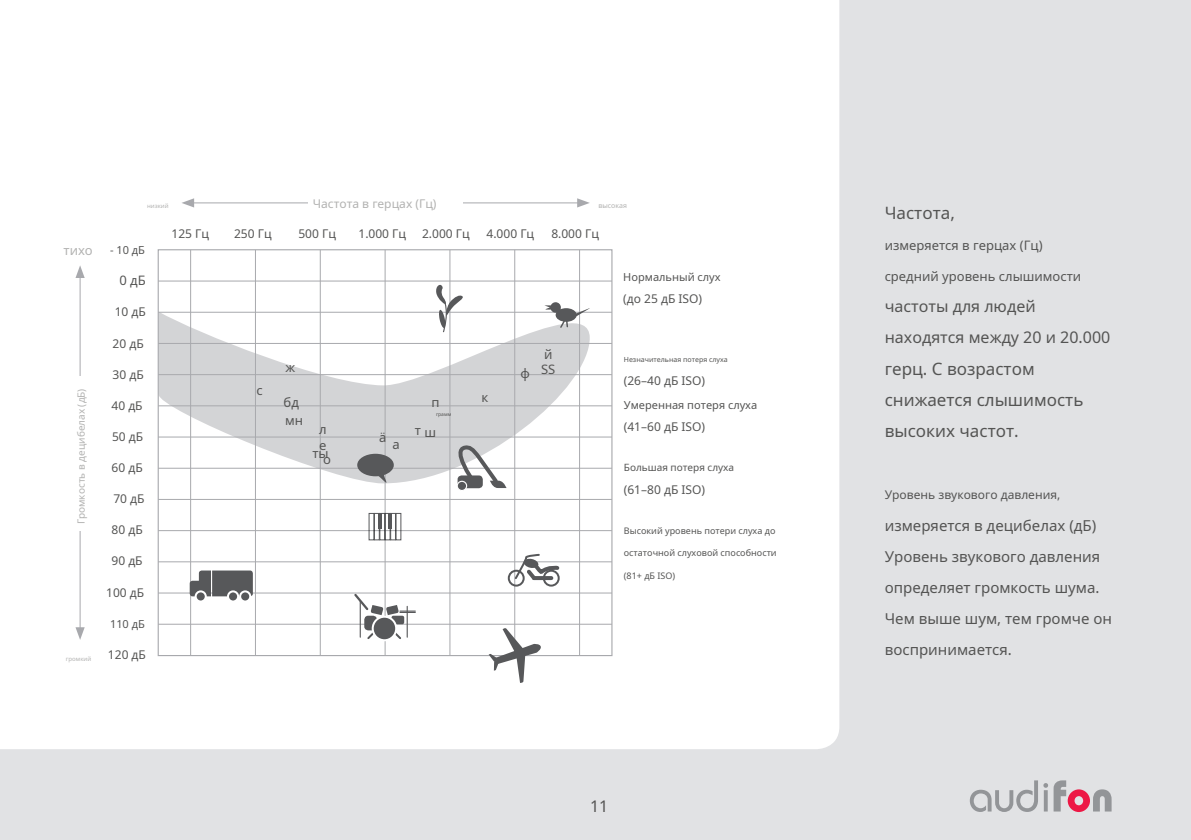
<style>
.page{position:relative;width:1191px;height:840px;background:#fff}
.page>*{position:absolute;margin:0;border:0;box-sizing:border-box;transform-origin:0 0}
.t1{font:17px/31.2px "Noto Sans";color:#545453}
.t2{font:16px/31.2px "Noto Sans";color:#545453}
.t3{font:15px/31.2px "Noto Sans";color:#545453}
.t4{font:13px/15.2px "Noto Sans";color:#545453}
.t5{font:13px "Noto Sans";color:#b2b2b1}
.t6{font:12px "Noto Sans";color:#545453}
.t7{font:12px "Noto Sans";color:#b2b2b1}
.t8{font:11px "Noto Sans";color:#545453}
.t9{font:10px "Noto Sans";color:#b2b2b1}
.t10{font:10px "Noto Sans";color:#545453}
.t11{font:9px "Noto Sans";color:#545453}
.t12{font:7px "Noto Sans";color:#545453}
.t13{font:7px "Noto Sans";color:#b2b2b1}
.t14{font:6px "Noto Sans";color:#b2b2b1}
.t15{font:5px "Noto Sans";color:#545453}
</style>
<div class="page">
<div style="left:0;top:0;width:1191px;height:839px;background:#e1e2e4"></div>
<div style="left:0;top:0;width:839px;height:748px;background:#fff"></div>
<hr style="left:158px;top:280px;width:454px;height:1px;background:#a8a9ad">
<hr style="left:158px;top:311px;width:454px;height:1px;background:#a8a9ad">
<hr style="left:158px;top:343px;width:454px;height:1px;background:#a8a9ad">
<hr style="left:158px;top:374px;width:454px;height:1px;background:#a8a9ad">
<hr style="left:158px;top:405px;width:454px;height:1px;background:#a8a9ad">
<hr style="left:158px;top:436px;width:454px;height:1px;background:#a8a9ad">
<hr style="left:158px;top:467px;width:454px;height:1px;background:#a8a9ad">
<hr style="left:158px;top:498px;width:454px;height:1px;background:#a8a9ad">
<hr style="left:158px;top:530px;width:454px;height:1px;background:#a8a9ad">
<hr style="left:158px;top:561px;width:454px;height:1px;background:#a8a9ad">
<hr style="left:158px;top:592px;width:454px;height:1px;background:#a8a9ad">
<hr style="left:158px;top:623px;width:454px;height:1px;background:#a8a9ad">
<hr style="left:190px;top:250px;width:1px;height:405px;background:#a8a9ad">
<hr style="left:255px;top:250px;width:1px;height:405px;background:#a8a9ad">
<hr style="left:320px;top:250px;width:1px;height:405px;background:#a8a9ad">
<hr style="left:385px;top:250px;width:1px;height:405px;background:#a8a9ad">
<hr style="left:449px;top:250px;width:1px;height:405px;background:#a8a9ad">
<hr style="left:514px;top:250px;width:1px;height:405px;background:#a8a9ad">
<hr style="left:579px;top:250px;width:1px;height:405px;background:#a8a9ad">
<svg style="left:158px;top:309px;width:432px;height:174px;fill:#d3d4d6"></svg>
<hr style="left:191px;top:202px;width:389px;height:1px;background:#a8a9ad">
<svg style="left:181px;top:198px;width:13px;height:9px"></svg>
<svg style="left:577px;top:198px;width:13px;height:9px"></svg>
<hr style="left:80px;top:275px;width:1px;height:355px;background:#a8a9ad">
<svg style="left:75px;top:265px;width:10px;height:13px"></svg>
<svg style="left:75px;top:627px;width:10px;height:12px"></svg>
<div style="left:308px;top:187px;width:155px;height:31px;background:#fff"></div>
<div style="left:57px;top:375px;width:46px;height:155px;background:#fff"></div>
<svg style="left:435px;top:283px;width:30px;height:50px"></svg>
<svg style="left:544px;top:302px;width:47px;height:27px"></svg>
<div style="left:457px;top:481px;width:9px;height:9px;background:#ebebeb;border-radius:50%"></div>
<div style="left:457px;top:480px;width:10px;height:10px;border:1px solid #fff;border-radius:50%"></div>
<svg style="left:451px;top:442px;width:55px;height:46px"></svg>
<svg style="left:368px;top:512px;width:33px;height:28px"></svg>
<svg style="left:357px;top:453px;width:37px;height:29px"></svg>
<svg style="left:486px;top:626px;width:55px;height:56px;background:#d7d7d7"></svg>
<div style="left:196px;top:591px;width:10px;height:10px;background:#57585a;border-radius:50%"></div>
<div style="left:195px;top:590px;width:12px;height:12px;border:2px solid #fff;border-radius:50%"></div>
<div style="left:228px;top:591px;width:10px;height:10px;background:#57585a;border-radius:50%"></div>
<div style="left:227px;top:590px;width:12px;height:12px;border:2px solid #fff;border-radius:50%"></div>
<div style="left:240px;top:591px;width:10px;height:10px;background:#57585a;border-radius:50%"></div>
<div style="left:239px;top:590px;width:12px;height:12px;border:2px solid #fff;border-radius:50%"></div>
<svg style="left:190px;top:570px;width:63px;height:26px;background:#707072"></svg>
<div style="left:508px;top:569px;width:16px;height:17px;border:2px solid #57585a;border-radius:50%"></div>
<div style="left:543px;top:569px;width:16px;height:17px;border:2px solid #57585a;border-radius:50%"></div>
<svg style="left:514px;top:552px;width:47px;height:31px"></svg>
<div style="left:364px;top:615px;width:13px;height:15px;background:#57585a;border-radius:4px"></div>
<div style="left:391px;top:615px;width:13px;height:9px;background:#57585a;border-radius:2px"></div>
<hr style="left:360px;top:601px;width:1px;height:36px;background:#57585a">
<hr style="left:407px;top:606px;width:1px;height:31px;background:#57585a">
<svg style="left:352px;top:591px;width:63px;height:23px"></svg>
<svg style="left:393px;top:630px;width:10px;height:10px"></svg>
<svg style="left:365px;top:630px;width:11px;height:10px"></svg>
<div style="left:373px;top:616px;width:23px;height:24px;background:#57585a;border-radius:50%"></div>
<div style="left:372px;top:615px;width:25px;height:26px;border:2px solid #fff;border-radius:50%"></div>
<svg style="left:969px;top:780px;width:142px;height:31px"></svg>
<p class="t14" style="left:147px;top:201px;width:23px">низкий</p>
<p class="t7" style="left:313px;top:194px;width:125px">Частота в герцах (Гц)</p>
<p class="t6" style="left:298px;top:225px;width:39px">500 Гц</p>
<p class="t13" style="left:598px;top:200px;width:30px">высокая</p>
<h1 class="t1" style="left:884px;top:196px;width:72px">Частота,</h1>
<p class="t4" style="left:884px;top:237px;width:159px">измеряется в герцах (Гц)</p>
<p class="t4" style="left:884px;top:268px;width:198px">средний уровень слышимости</p>
<h2 class="t2" style="left:884px;top:290px;width:227px">частоты для людей находятся между 20 и 20.000</h2>
<h1 class="t1" style="left:884px;top:352px;width:200px">герц. С возрастом снижается слышимость высоких частот.</h1>
<p class="t6" style="left:171px;top:225px;width:39px">125 Гц</p>
<p class="t6" style="left:234px;top:225px;width:39px">250 Гц</p>
<p class="t6" style="left:358px;top:225px;width:49px">1.000 Гц</p>
<p class="t6" style="left:422px;top:225px;width:49px">2.000 Гц</p>
<p class="t6" style="left:486px;top:225px;width:49px">4.000 Гц</p>
<p class="t6" style="left:551px;top:225px;width:49px">8.000 Гц</p>
<p class="t5" style="left:64px;top:241px;width:31px">тихо</p>
<p class="t8" style="left:110px;top:242px;width:37px">- 10 дБ</p>
<p class="t4" style="left:119px;top:272px;width:28px">0 дБ</p>
<p class="t8" style="left:623px;top:269px;width:99px">Нормальный слух</p>
<p class="t6" style="left:623px;top:290px;width:80px">(до 25 дБ ISO)</p>
<p class="t6" style="left:115px;top:303px;width:33px">10 дБ</p>
<p class="t6" style="left:113px;top:334px;width:33px">20 дБ</p>
<p class="t4" style="left:541px;top:346px;width:16px">й<br>SS</p>
<p class="t12" style="left:624px;top:354px;width:105px">Незначительная потеря слуха</p>
<p class="t6" style="left:624px;top:371px;width:83px">(26–40 дБ ISO)</p>
<p class="t4" style="left:285px;top:359px;width:11px">ж</p>
<p class="t6" style="left:112px;top:365px;width:33px">30 дБ</p>
<p class="t4" style="left:520px;top:365px;width:11px">ф</p>
<p class="t4" style="left:256px;top:382px;width:8px">с</p>
<p class="t6" style="left:111px;top:397px;width:33px">40 дБ</p>
<p class="t4" style="left:284px;top:392px;width:21px;line-height:18.8px">бд мн</p>
<p class="t4" style="left:431px;top:394px;width:10px">п</p>
<p class="t9" style="left:74px;top:524px;width:137px;rotate:-90deg">Громкость в децибелах (дБ)</p>
<p class="t4" style="left:481px;top:389px;width:8px">к</p>
<p class="t8" style="left:624px;top:397px;width:135px">Умеренная потеря слуха</p>
<p class="t6" style="left:624px;top:418px;width:83px">(41–60 дБ ISO)</p>
<p class="t15" style="left:436px;top:410px;width:17px">грамм</p>
<p class="t4" style="left:319px;top:421px;width:9px">л</p>
<p class="t4" style="left:379px;top:429px;width:9px">ä</p>
<p class="t4" style="left:415px;top:423px;width:23px">т ш</p>
<p class="t6" style="left:112px;top:428px;width:33px">50 дБ</p>
<p class="t4" style="left:319px;top:437px;width:9px">е</p>
<p class="t4" style="left:392px;top:436px;width:9px">а</p>
<p class="t4" style="left:312px;top:444px;width:18px">ты</p>
<p class="t4" style="left:323px;top:451px;width:9px">о</p>
<p class="t6" style="left:112px;top:459px;width:33px">60 дБ</p>
<p class="t10" style="left:624px;top:460px;width:112px">Большая потеря слуха</p>
<p class="t6" style="left:624px;top:480px;width:83px">(61–80 дБ ISO)</p>
<p class="t6" style="left:113px;top:490px;width:33px">70 дБ</p>
<p class="t6" style="left:884px;top:486px;width:177px">Уровень звукового давления,</p>
<p class="t3" style="left:884px;top:509px;width:229px">измеряется в децибелах (дБ)<br>Уровень звукового давления определяет громкость шума.<br>Чем выше шум, тем громче он воспринимается.</p>
<p class="t6" style="left:112px;top:521px;width:33px">80 дБ</p>
<p class="t11" style="left:624px;top:523px;width:153px">Высокий уровень потери слуха до</p>
<p class="t11" style="left:624px;top:546px;width:154px">остаточной слуховой способности</p>
<p class="t11" style="left:624px;top:568px;width:53px">(81+ дБ ISO)</p>
<p class="t6" style="left:111px;top:552px;width:33px">90 дБ</p>
<p class="t6" style="left:106px;top:583px;width:40px">100 дБ</p>
<p class="t8" style="left:110px;top:615px;width:36px">110 дБ</p>
<p class="t14" style="left:66px;top:653px;width:27px">громкий</p>
<p class="t6" style="left:108px;top:645px;width:40px">120 дБ</p>
<h2 class="t2" style="left:590px;top:789px;width:20px">11</h2>
</div>
